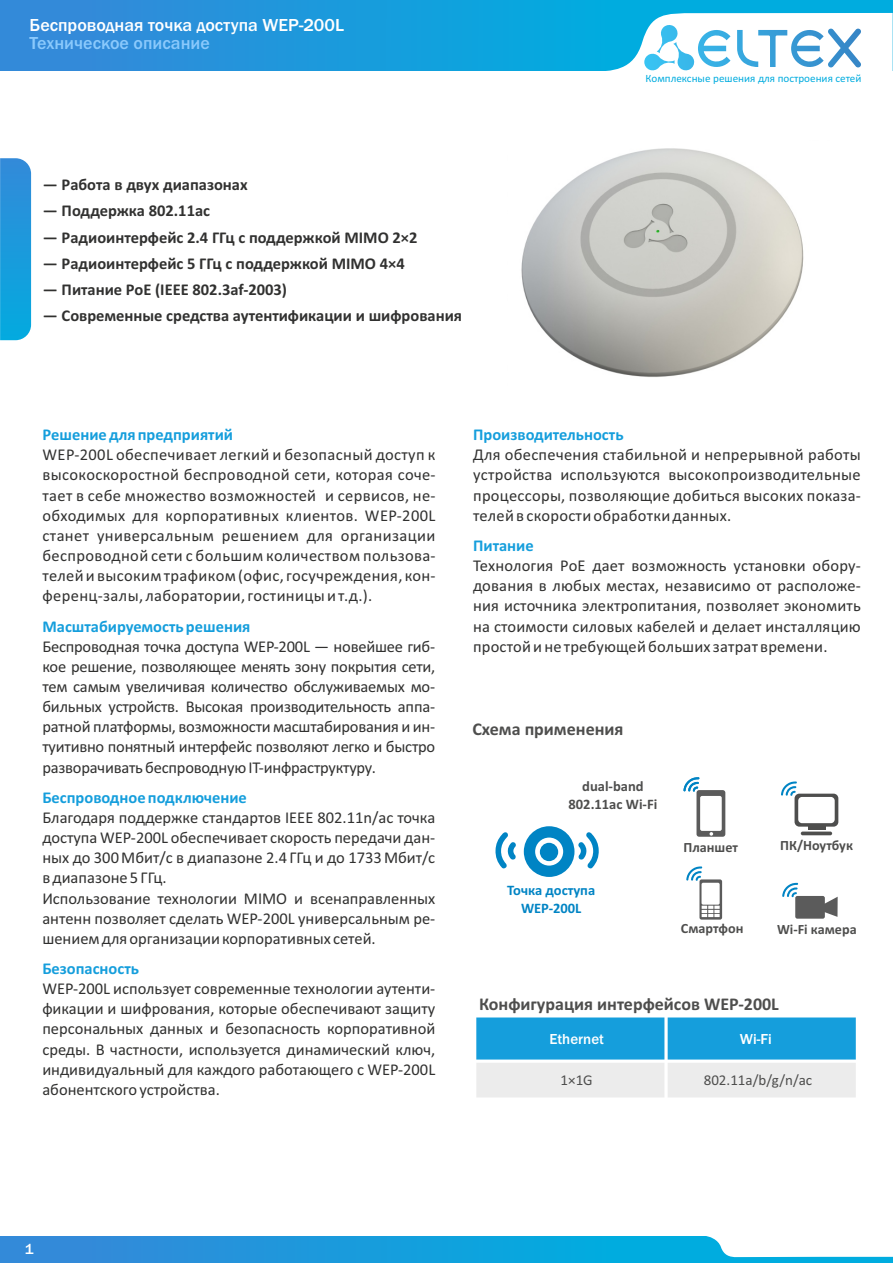
<style>
.page{position:relative;width:893px;height:1263px;background:#fff}
.page>*{position:absolute;margin:0;border:0;box-sizing:border-box;transform-origin:0 0}
.t1{font:700 18px "Calibri";color:#4e4e4d}
.t2{font:500 18px "Franklin Gothic";color:#fff}
.t3{font:500 18px "Franklin Gothic";color:#8ac9fc}
.t4{font:16.5px/20.1px "Calibri";color:#313130;text-align:justify}
.t5{font:700 16.5px "Calibri";color:#313130}
.t6{font:700 16.5px "Calibri";color:#159edc}
.t7{font:15px "Calibri";color:#4e4e4d}
.t8{font:500 15px "Franklin Gothic";color:#fff}
.t9{font:700 14.55px/17.7px "Calibri";color:#4e4e4d;text-align:center}
.t10{font:700 14.55px/17.7px "Calibri";color:#0084c4;text-align:center}
.t11{font:700 14.1px "Calibri";color:#4e4e4d}
.t12{font:11.1px "Calibri";color:#00acdf}
</style>
<div class="page">
<div style="left:0;top:0;width:893px;height:71px;background:linear-gradient(to right,#3489d9,#00b4e0)"></div>
<svg style="left:589px;top:13px;width:304px;height:58px"></svg>
<svg style="left:0;top:158px;width:31px;height:182px;background:#209cdc"></svg>
<div style="left:0;top:1236px;width:893px;height:27px;background:linear-gradient(to right,#3489d9,#00b4e0)"></div>
<svg style="left:703px;top:1236px;width:190px;height:21px"></svg>
<div style="left:475px;top:1016px;width:191px;height:45px;background:#159edc"></div>
<div style="left:666px;top:1016px;width:191px;height:45px;background:#159edc"></div>
<div style="left:475px;top:1061px;width:191px;height:38px;background:#ececec"></div>
<div style="left:666px;top:1061px;width:191px;height:38px;background:#ececec"></div>
<hr style="left:473px;top:1014px;width:3px;height:87px;background:#fff">
<svg style="left:664px;top:1017px;width:4px;height:80px"></svg>
<hr style="left:856px;top:1014px;width:3px;height:87px;background:#fff">
<hr style="left:473px;top:1097px;width:386px;height:4px;background:#fff">
<svg style="left:476px;top:1059px;width:380px;height:4px;fill:#fff"></svg>
<hr style="left:473px;top:1014px;width:386px;height:3px;background:#fff">
<svg style="left:495px;top:832px;width:21px;height:36px"></svg>
<svg style="left:524px;top:826px;width:75px;height:51px"></svg>
<hr style="left:808px;top:826px;width:17px;height:4px;background:#4e4e4d">
<svg style="left:801px;top:831px;width:31px;height:4px"></svg>
<div style="left:795px;top:896px;width:30px;height:23px;background:#5b5b5b;border-radius:2px"></div>
<svg style="left:824px;top:897px;width:14px;height:20px"></svg>
<svg style="left:683px;top:777px;width:42px;height:60px"></svg>
<svg style="left:781px;top:781px;width:57px;height:46px"></svg>
<svg style="left:686px;top:866px;width:36px;height:54px"></svg>
<svg style="left:782px;top:883px;width:16px;height:14px"></svg>
<img style="left:521px;top:148px;width:283px;height:229px">
<p class="t2" style="left:30px;top:19px;width:316px">Беспроводная точка доступа WEP-200L</p>
<p class="t3" style="left:30px;top:36px;width:182px">Техническое описание</p>
<p class="t5" style="left:43px;top:178px;width:206px">— Работа в двух диапазонах</p>
<p class="t5" style="left:43px;top:204px;width:169px">— Поддержка 802.11ac</p>
<p class="t5" style="left:43px;top:230px;width:376px">— Радиоинтерфейс 2.4 ГГц с поддержкой MIMO 2×2</p>
<p class="t5" style="left:43px;top:256px;width:363px">— Радиоинтерфейс 5 ГГц с поддержкой MIMO 4×4</p>
<p class="t5" style="left:43px;top:283px;width:246px">— Питание PoE (IEEE 802.3af-2003)</p>
<p class="t5" style="left:43px;top:309px;width:421px">— Современные средства аутентификации и шифрования</p>
<p class="t12" style="left:646px;top:73px;width:217px">Комплексные решения для построения сетей</p>
<p class="t6" style="left:43px;top:428px;width:192px">Решение для предприятий</p>
<p class="t4" style="left:42px;top:446px;width:395px">WEP-200L обеспечивает легкий и безопасный доступ к высокоскоростной беспроводной сети, которая соче&shy;тает в себе множество возможностей и сервисов, не&shy;обходимых для корпоративных клиентов. WEP-200L станет универсальным решением для организации беспроводной сети с большим количеством пользова&shy;телей и высоким трафиком (офис, госучреждения, кон&shy;ференц-залы, лаборатории, гостиницы и т.д.).</p>
<p class="t6" style="left:42px;top:619px;width:209px">Масштабируемость решения</p>
<p class="t4" style="left:42px;top:637px;width:394px">Беспроводная точка доступа WEP-200L — новейшее гиб&shy;кое решение, позволяющее менять зону покрытия сети, тем самым увеличивая количество обслуживаемых мо&shy;бильных устройств. Высокая производительность аппа&shy;ратной платформы, возможности масштабирования и ин&shy;туитивно понятный интерфейс позволяют легко и быстро разворачивать беспроводную IT-инфраструктуру.</p>
<p class="t6" style="left:42px;top:790px;width:206px">Беспроводное подключение</p>
<p class="t4" style="left:42px;top:809px;width:394px;text-align:left">Благодаря поддержке стандартов IEEE 802.11n/ac точка доступа WEP-200L обеспечивает скорость передачи дан&shy;ных до 300 Мбит/с в диапазоне 2.4 ГГц и до 1733 Мбит/c в диапазоне 5 ГГц.<br>Использование технологии MIMO и всенаправленных антенн позволяет сделать WEP-200L универсальным ре&shy;шением для организации корпоративных сетей.</p>
<p class="t6" style="left:42px;top:962px;width:98px">Безопасность</p>
<p class="t4" style="left:42px;top:980px;width:394px">WEP-200L использует современные технологии аутенти&shy;фикации и шифрования, которые обеспечивают защиту персональных данных и безопасность корпоративной среды. В частности, используется динамический ключ, индивидуальный для каждого работающего с WEP-200L абонентского устройства.</p>
<p class="t6" style="left:473px;top:428px;width:152px">Производительность</p>
<p class="t4" style="left:473px;top:446px;width:389px">Для обеспечения стабильной и непрерывной работы устройства используются высокопроизводительные процессоры, позволяющие добиться высоких показа&shy;телей в скорости обработки данных.</p>
<p class="t6" style="left:473px;top:539px;width:62px">Питание</p>
<p class="t4" style="left:473px;top:557px;width:389px">Технология PoE дает возможность установки обору&shy;дования в любых местах, независимо от расположе&shy;ния источника электропитания, позволяет экономить на стоимости силовых кабелей и делает инсталляцию простой и не требующей больших затрат времени.</p>
<p class="t1" style="left:472px;top:721px;width:153px">Схема применения</p>
<p class="t9" style="left:569px;top:778px;width:90px">dual-band<br>802.11ac Wi-Fi</p>
<p class="t10" style="left:507px;top:883px;width:90px">Точка доступа<br>WEP-200L</p>
<p class="t11" style="left:683px;top:841px;width:56px">Планшет</p>
<p class="t11" style="left:681px;top:923px;width:64px">Смартфон</p>
<p class="t11" style="left:780px;top:840px;width:74px">ПК/Ноутбук</p>
<p class="t11" style="left:777px;top:923px;width:81px">Wi-Fi камера</p>
<p class="t1" style="left:479px;top:997px;width:301px">Конфигурация интерфейсов WEP-200L</p>
<p class="t8" style="left:549px;top:1033px;width:56px">Ethernet</p>
<p class="t8" style="left:740px;top:1033px;width:33px">Wi-Fi</p>
<p class="t7" style="left:561px;top:1074px;width:34px">1×1G</p>
<p class="t7" style="left:704px;top:1074px;width:110px">802.11a/b/g/n/ac</p>
<p class="t8" style="left:25px;top:1243px;width:10px">1</p>
</div>
